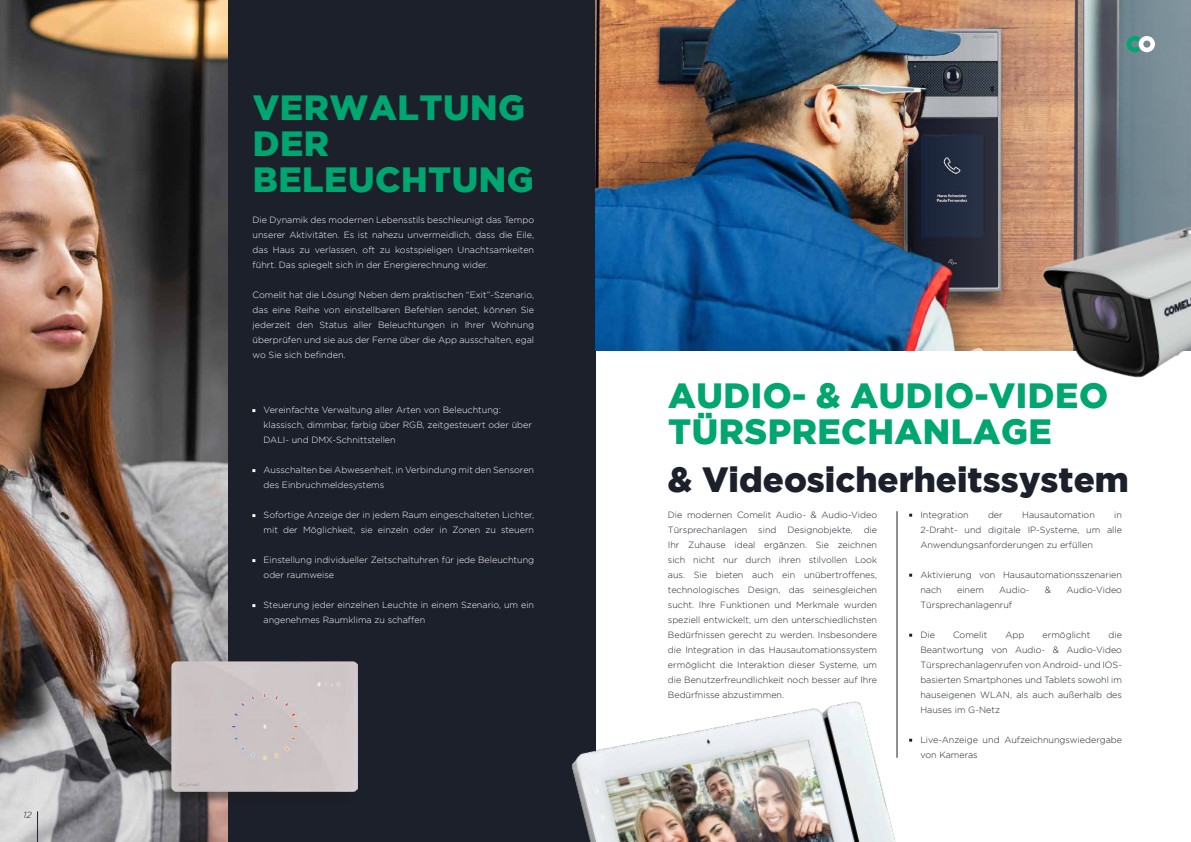
<style>
.page{position:relative;width:1191px;height:842px;background:#fff}
.page>*{position:absolute;margin:0;border:0;box-sizing:border-box;transform-origin:0 0}
.t1{font:900 35px/36px "Gotham";letter-spacing:.015em;color:#00a66f}
.t2{font:900 35px "Gotham";color:#1c202b}
.t3{font:300 9px/15px "Gotham";color:#1c202b;text-align:justify}
.t4{font:300 9px/15px "Gotham";color:#fff}
.t5{font:italic 300 9px "Gotham";color:#1c202b}
.s1{font-weight:700}
</style>
<div class="page">
<div style="left:0;top:0;width:595px;height:842px;background:#1c202b"></div>
<img style="left:0;top:0;width:227px;height:842px">
<div style="left:160px;top:665px;width:197px;height:140px;background:#1d1d1b;opacity:.49"></div>
<div style="left:171px;top:662px;width:186px;height:129px;background:#ccc3c4"></div>
<img style="left:595px;top:0;width:596px;height:350px">
<hr style="left:896px;top:511px;width:1px;height:247px;background:#1c202b">
<img style="left:571px;top:678px;width:327px;height:164px">
<img style="left:1028px;top:162px;width:163px;height:216px">
<svg style="left:1126px;top:36px;width:29px;height:16px"></svg>
<hr style="left:37px;top:811px;width:1px;height:31px;background:#1c202b">
<p class="t5" style="left:23px;top:810px;width:10px">12</p>
<h1 class="t1" style="left:253px;top:89px;width:282px">VERWALTUNG<br>DER<br>BELEUCHTUNG</h1>
<p class="t4" style="left:252px;top:212px;width:283px;text-align:justify">Die Dynamik des modernen Lebensstils beschleunigt das Tempo unserer Aktivitäten. Es ist nahezu unvermeidlich, dass die Eile, das Haus zu verlassen, oft zu kostspieligen Unachtsamkeiten führt. Das spiegelt sich in der Energierechnung wider.</p>
<p class="t4" style="left:252px;top:287px;width:283px;text-align:justify">Comelit hat die Lösung! Neben dem praktischen “Exit”-Szenario, das eine Reihe von einstellbaren Befehlen sendet, können Sie jederzeit den Status aller Beleuchtungen in Ihrer Wohnung überprüfen und sie aus der Ferne über die App ausschalten, egal wo Sie sich befinden.</p>
<p class="t4" style="left:263px;top:403px;width:270px;text-indent:-11px"><span class="s1">·</span> Vereinfachte Verwaltung aller Arten von Beleuchtung: klassisch, dimmbar, farbig über RGB, zeitgesteuert oder über<br>DALI- und DMX-Schnittstellen</p>
<p class="t4" style="left:263px;top:463px;width:272px;text-indent:-11px"><span class="s1">·</span> Ausschalten bei Abwesenheit, in Verbindung mit den Sensoren des Einbruchmeldesystems</p>
<p class="t4" style="left:252px;top:508px;width:283px;text-align:right"><span class="s1">·</span> Sofortige Anzeige der in jedem Raum eingeschalteten Lichter, mit der Möglichkeit, sie einzeln oder in Zonen zu steuern</p>
<p class="t4" style="left:263px;top:553px;width:272px;text-indent:-11px"><span class="s1">·</span> Einstellung individueller Zeitschaltuhren für jede Beleuchtung oder raumweise</p>
<p class="t4" style="left:263px;top:598px;width:272px;text-indent:-11px"><span class="s1">·</span> Steuerung jeder einzelnen Leuchte in einem Szenario, um ein angenehmes Raumklima zu schaffen</p>
<h1 class="t1" style="left:668px;top:377px;width:441px">AUDIO- &amp; AUDIO-VIDEO<br>TÜRSPRECHANLAGE</h1>
<h1 class="t2" style="left:668px;top:459px;width:462px">&amp; Videosicherheitssystem</h1>
<p class="t3" style="left:909px;top:507px;width:61px"><span class="s1">·</span> Integration</p>
<p class="t3" style="left:988px;top:507px;width:16px">der</p>
<p class="t3" style="left:1022px;top:507px;width:74px">Hausautomation</p>
<p class="t3" style="left:668px;top:507px;width:211px">Die modernen Comelit Audio- &amp; Audio-Video Türsprechanlagen sind Designobjekte, die Ihr Zuhause ideal ergänzen. Sie zeichnen sich nicht nur durch ihren stilvollen Look aus. Sie bieten auch ein unübertroffenes, technologisches Design, das seinesgleichen sucht. Ihre Funktionen und Merkmale wurden speziell entwickelt, um den unterschiedlichsten Bedürfnissen gerecht zu werden. Insbesondere die Integration in das Hausautomationssystem ermöglicht die Interaktion dieser Systeme, um die Benutzerfreundlichkeit noch besser auf Ihre Bedürfnisse abzustimmen.</p>
<p class="t3" style="left:920px;top:507px;width:203px;text-indent:194px">in 2-Draht- und digitale IP-Systeme, um alle Anwendungsanforderungen zu erfüllen</p>
<p class="t3" style="left:920px;top:567px;width:203px;text-indent:-11px"><span class="s1">·</span> Aktivierung von Hausautomationsszenarien nach</p>
<p class="t3" style="left:957px;top:582px;width:28px">einem</p>
<p class="t3" style="left:999px;top:582px;width:32px">Audio-</p>
<p class="t3" style="left:1044px;top:582px;width:8px">&amp;</p>
<p class="t3" style="left:1066px;top:582px;width:57px">Audio-Video</p>
<p class="t3" style="left:920px;top:597px;width:93px">Türsprechanlagenruf</p>
<p class="t3" style="left:909px;top:627px;width:27px"><span class="s1">·</span> Die</p>
<p class="t3" style="left:953px;top:627px;width:36px">Comelit</p>
<p class="t3" style="left:1005px;top:627px;width:20px">App</p>
<p class="t3" style="left:1042px;top:627px;width:49px">ermöglicht</p>
<p class="t3" style="left:920px;top:627px;width:203px;text-indent:188px">die Beantwortung von Audio- &amp; Audio-Video Türsprechanlagenrufen von Android- und IOS&shy;basierten Smartphones und Tablets sowohl im hauseigenen WLAN, als auch außerhalb des Hauses im G-Netz</p>
<p class="t3" style="left:920px;top:732px;width:203px;text-indent:-11px"><span class="s1">·</span> Live-Anzeige und Aufzeichnungswiedergabe von Kameras</p>
</div>
